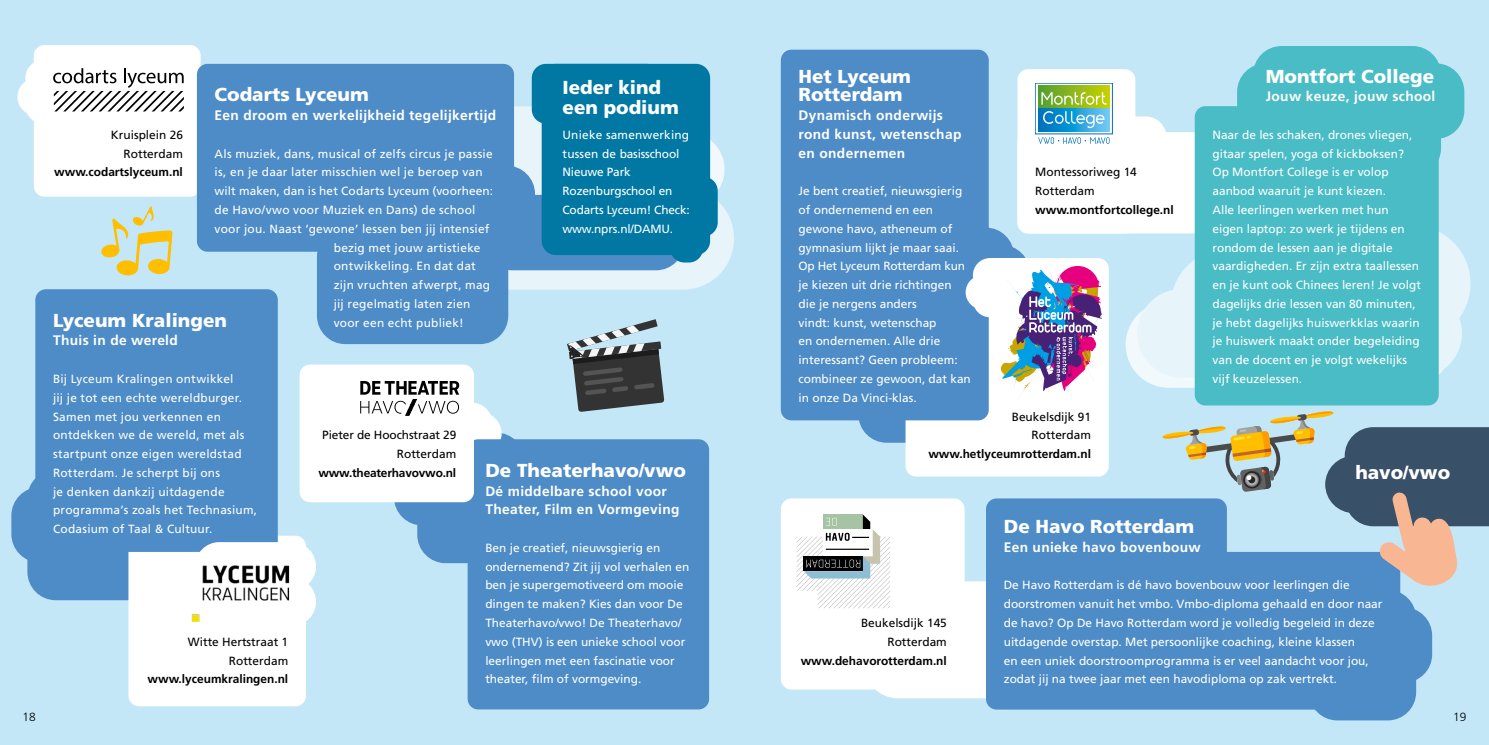
<style>
.page{position:relative;width:1489px;height:745px;background:#fff}
.page>*{position:absolute;margin:0;border:0;box-sizing:border-box;transform-origin:0 0}
.t1{font:900 18.75px/18.8px "Frutiger LT Std";color:#fff}
.t2{font:700 13.75px/18.8px "Frutiger LT Std";letter-spacing:.025em;color:#fff}
.t3{font:11.88px/18.8px "Frutiger LT Std";color:#fff}
.t4{font:11.88px/18.8px "Frutiger LT Std";letter-spacing:.02em;color:#fff}
.t5{font:11.88px/18.8px "Frutiger LT Std";color:#000;text-align:right}
.t6{font:700 11.88px "Frutiger LT Std";color:#000}
.t7{font:300 11.88px "Frutiger LT Std";color:#000}
</style>
<div class="page">
<div style="left:0;top:0;width:1488px;height:744px;background:#c4e7f8"></div>
<div style="left:1125px;top:301px;width:325px;height:86px;background:#f1f9fd;border-radius:43px"></div>
<div style="left:1137px;top:289px;width:324px;height:88px;background:#e7f5fb;border-radius:44px"></div>
<div style="left:1199px;top:225px;width:271px;height:117px;background:#e7f5fb;border-radius:58px"></div>
<div style="left:387px;top:187px;width:347px;height:102px;background:#e7f5fb;border-radius:51px"></div>
<div style="left:360px;top:106px;width:271px;height:102px;background:#e7f5fb;border-radius:51px"></div>
<div style="left:1017px;top:69px;width:118px;height:164px;background:#fff;border-radius:11px"></div>
<div style="left:394px;top:449px;width:146px;height:76px;background:#4e8cc8;border-radius:28px"></div>
<div style="left:417px;top:487px;width:107px;height:76px;background:#4e8cc8;border-radius:28px"></div>
<svg style="left:417px;top:432px;width:107px;height:75px"></svg>
<div style="left:1285px;top:607px;width:146px;height:75px;background:#4e8cc8;border-radius:28px"></div>
<div style="left:1308px;top:644px;width:107px;height:76px;background:#4e8cc8;border-radius:28px"></div>
<div style="left:1308px;top:589px;width:107px;height:76px;background:#4e8cc8;border-radius:28px"></div>
<div style="left:858px;top:367px;width:107px;height:75px;background:#4e8cc8;border-radius:28px"></div>
<div style="left:906px;top:227px;width:108px;height:76px;background:#4e8cc8;border-radius:28px"></div>
<div style="left:395px;top:412px;width:106px;height:42px;background:#fff;border-radius:21px"></div>
<div style="left:386px;top:402px;width:106px;height:42px;background:#fff;border-radius:21px"></div>
<div style="left:864px;top:630px;width:168px;height:68px;background:#fff;border-radius:34px"></div>
<div style="left:864px;top:581px;width:168px;height:67px;background:#fff;border-radius:34px"></div>
<div style="left:11px;top:486px;width:228px;height:76px;background:#4e8cc8;border-radius:28px"></div>
<div style="left:27px;top:524px;width:188px;height:76px;background:#4e8cc8;border-radius:28px"></div>
<div style="left:27px;top:469px;width:188px;height:75px;background:#4e8cc8;border-radius:28px"></div>
<div style="left:484px;top:195px;width:200px;height:75px;background:#4e8cc8;border-radius:28px"></div>
<div style="left:317px;top:228px;width:191px;height:116px;background:#4e8cc8;border-radius:28px"></div>
<div style="left:368px;top:165px;width:167px;height:76px;background:#4e8cc8;border-radius:28px"></div>
<div style="left:1236px;top:63px;width:228px;height:76px;background:#4abcc6;border-radius:28px"></div>
<div style="left:1252px;top:46px;width:188px;height:75px;background:#4abcc6;border-radius:28px"></div>
<div style="left:1060px;top:116px;width:106px;height:43px;background:#fff;border-radius:21px"></div>
<div style="left:1017px;top:132px;width:202px;height:101px;background:#fff;border-radius:11px"></div>
<div style="left:905px;top:258px;width:203px;height:218px;background:#fff;border-radius:11px"></div>
<div style="left:17px;top:78px;width:94px;height:37px;background:#fff;border-radius:19px"></div>
<div style="left:25px;top:59px;width:94px;height:38px;background:#fff;border-radius:19px"></div>
<div style="left:25px;top:87px;width:94px;height:37px;background:#fff;border-radius:19px"></div>
<div style="left:128px;top:535px;width:178px;height:170px;background:#fff;border-radius:11px"></div>
<div style="left:34px;top:45px;width:167px;height:151px;background:#fff;border-radius:11px"></div>
<div style="left:780px;top:50px;width:208px;height:370px;background:#4e8cc8;border-radius:11px"></div>
<div style="left:35px;top:289px;width:243px;height:262px;background:#4e8cc8;border-radius:11px"></div>
<div style="left:467px;top:439px;width:242px;height:270px;background:#4e8cc8;border-radius:11px"></div>
<div style="left:985px;top:551px;width:415px;height:158px;background:#4e8cc8;border-radius:11px"></div>
<div style="left:1194px;top:106px;width:244px;height:299px;background:#4abcc6;border-radius:11px"></div>
<div style="left:195px;top:541px;width:121px;height:49px;background:#fff;border-radius:24px"></div>
<div style="left:195px;top:577px;width:121px;height:48px;background:#fff;border-radius:24px"></div>
<div style="left:299px;top:364px;width:175px;height:138px;background:#fff;border-radius:11px"></div>
<div style="left:780px;top:498px;width:184px;height:191px;background:#fff;border-radius:11px"></div>
<svg style="left:360px;top:380px;width:99px;height:35px"></svg>
<div style="left:197px;top:64px;width:317px;height:187px;background:#4e8cc8;border-radius:11px"></div>
<div style="left:965px;top:275px;width:85px;height:34px;background:#fff;border-radius:17px"></div>
<div style="left:972px;top:258px;width:86px;height:34px;background:#fff;border-radius:17px"></div>
<div style="left:972px;top:283px;width:86px;height:34px;background:#fff;border-radius:17px"></div>
<svg style="left:1000px;top:266px;width:101px;height:132px"></svg>
<div style="left:1037px;top:86px;width:72px;height:22px;background:linear-gradient(to right,#4f9e34,#c5d101)"></div>
<svg style="left:1038px;top:108px;width:71px;height:23px"></svg>
<svg style="left:1041px;top:92px;width:65px;height:13px"></svg>
<svg style="left:1042px;top:111px;width:62px;height:17px"></svg>
<svg style="left:1038px;top:137px;width:71px;height:7px"></svg>
<svg style="left:1162px;top:411px;width:326px;height:179px"></svg>
<img style="left:191px;top:565px;width:99px;height:56px">
<svg style="left:53px;top:68px;width:131px;height:43px"></svg>
<svg style="left:796px;top:514px;width:94px;height:94px"></svg>
<div style="left:531px;top:64px;width:129px;height:59px;background:#0078a3;border-radius:14px"></div>
<div style="left:670px;top:203px;width:33px;height:59px;background:#0078a3;border-radius:14px"></div>
<div style="left:684px;top:177px;width:33px;height:59px;background:#0078a3;border-radius:14px"></div>
<div style="left:985px;top:498px;width:241px;height:72px;background:#4e8cc8;border-radius:11px"></div>
<div style="left:541px;top:64px;width:169px;height:191px;background:#0078a3;border-radius:14px"></div>
<svg style="left:567px;top:319px;width:97px;height:92px"></svg>
<svg style="left:101px;top:206px;width:72px;height:70px"></svg>
<p class="t5" style="left:111px;top:125px;width:73px">Kruisplein 26<br>Rotterdam</p>
<p class="t6" style="left:54px;top:165px;width:130px">www.codartslyceum.nl</p>
<h1 class="t1" style="left:215px;top:85px;width:156px">Codarts Lyceum</h1>
<p class="t2" style="left:215px;top:106px;width:283px">Een droom en werkelijkheid tegelijkertijd</p>
<p class="t4" style="left:215px;top:144px;width:280px">Als muziek, dans, musical of zelfs circus je passie is, en je daar later misschien wel je beroep van wilt maken, dan is het Codarts Lyceum (voorheen: de Havo/vwo voor Muziek en Dans) de school voor jou. Naast ‘gewone’ lessen ben jij intensief</p>
<h1 class="t1" style="left:562px;top:77px;width:118px;line-height:20.5px">Ieder kind een podium</h1>
<p class="t3" style="left:562px;top:125px;width:129px">Unieke samenwerking tussen de basisschool<br>Nieuwe Park<br>Rozenburgschool en<br>Codarts Lyceum! Check: www.nprs.nl/DAMU.</p>
<h1 class="t1" style="left:53px;top:310px;width:175px">Lyceum Kralingen</h1>
<p class="t2" style="left:53px;top:331px;width:126px">Thuis in de wereld</p>
<p class="t4" style="left:53px;top:369px;width:206px">Bij Lyceum Kralingen ontwikkel<br>jij je tot een echte wereldburger.<br>Samen met jou verkennen en ontdekken we de wereld, met als startpunt onze eigen wereldstad<br>Rotterdam. Je scherpt bij ons<br>je denken dankzij uitdagende programma’s zoals het Technasium,<br>Codasium of Taal &amp; Cultuur.</p>
<p class="t5" style="left:188px;top:632px;width:102px">Witte Hertstraat 1<br>Rotterdam</p>
<p class="t6" style="left:148px;top:671px;width:142px">www.lyceumkralingen.nl</p>
<p class="t4" style="left:334px;top:238px;width:158px">bezig met jouw artistieke ontwikkeling. En dat dat zijn vruchten afwerpt, mag jij regelmatig laten zien voor een echt publiek!</p>
<p class="t5" style="left:322px;top:425px;width:135px">Pieter de Hoochstraat 29<br>Rotterdam</p>
<p class="t6" style="left:318px;top:465px;width:139px">www.theaterhavovwo.nl</p>
<h1 class="t1" style="left:485px;top:460px;width:202px">De Theaterhavo/vwo</h1>
<p class="t2" style="left:485px;top:481px;width:196px">Dé middelbare school voor<br>Theater, Film en Vormgeving</p>
<p class="t3" style="left:485px;top:538px;width:205px">Ben je creatief, nieuwsgierig en ondernemend? Zit jij vol verhalen en ben je supergemotiveerd om mooie dingen te maken? Kies dan voor De Theaterhavo/vwo! De Theaterhavo/ vwo (THV) is een unieke school voor leerlingen met een fascinatie voor theater, film of vormgeving.</p>
<h1 class="t1" style="left:798px;top:67px;width:114px">Het Lyceum<br>Rotterdam</h1>
<p class="t2" style="left:798px;top:106px;width:164px">Dynamisch onderwijs rond kunst, wetenschap en ondernemen</p>
<p class="t3" style="left:798px;top:182px;width:174px">Je bent creatief, nieuwsgierig of ondernemend en een gewone havo, atheneum of gymnasium lijkt je maar saai.<br>Op Het Lyceum Rotterdam kun je kiezen uit drie richtingen die je nergens anders<br>vindt: kunst, wetenschap<br>en ondernemen. Alle drie interessant? Geen probleem: combineer ze gewoon, dat kan in onze Da Vinci-klas.</p>
<p class="t5" style="left:1035px;top:163px;width:103px;text-align:left">Montessoriweg 14<br>Rotterdam</p>
<p class="t6" style="left:1035px;top:203px;width:140px">www.montfortcollege.nl</p>
<p class="t5" style="left:1011px;top:407px;width:81px">Beukelsdijk 91<br>Rotterdam</p>
<p class="t6" style="left:928px;top:446px;width:164px">www.hetlyceumrotterdam.nl</p>
<h1 class="t1" style="left:1265px;top:67px;width:170px">Montfort College</h1>
<p class="t2" style="left:1265px;top:87px;width:171px">Jouw keuze, jouw school</p>
<p class="t3" style="left:1212px;top:125px;width:210px">Naar de les schaken, drones vliegen, gitaar spelen, yoga of kickboksen?<br>Op Montfort College is er volop aanbod waaruit je kunt kiezen.<br>Alle leerlingen werken met hun eigen laptop: zo werk je tijdens en rondom de lessen aan je digitale vaardigheden. Er zijn extra taallessen en je kunt ook Chinees leren! Je volgt dagelijks drie lessen van 80 minuten, je hebt dagelijks huiswerkklas waarin je huiswerk maakt onder begeleiding van de docent en je volgt wekelijks vijf keuzelessen.</p>
<h1 class="t1" style="left:1355px;top:462px;width:96px">havo/vwo</h1>
<h1 class="t1" style="left:1003px;top:517px;width:192px">De Havo Rotterdam</h1>
<p class="t2" style="left:1003px;top:537px;width:198px">Een unieke havo bovenbouw</p>
<p class="t5" style="left:861px;top:613px;width:87px">Beukelsdijk 145<br>Rotterdam</p>
<p class="t6" style="left:800px;top:653px;width:148px">www.dehavorotterdam.nl</p>
<p class="t3" style="left:1003px;top:575px;width:380px">De Havo Rotterdam is dé havo bovenbouw voor leerlingen die doorstromen vanuit het vmbo. Vmbo-diploma gehaald en door naar de havo? Op De Havo Rotterdam word je volledig begeleid in deze uitdagende overstap. Met persoonlijke coaching, kleine klassen<br>en een uniek doorstroomprogramma is er veel aandacht voor jou, zodat jij na twee jaar met een havodiploma op zak vertrekt.</p>
<p class="t7" style="left:22px;top:709px;width:15px">18</p>
<p class="t7" style="left:1452px;top:709px;width:15px">19</p>
</div>
